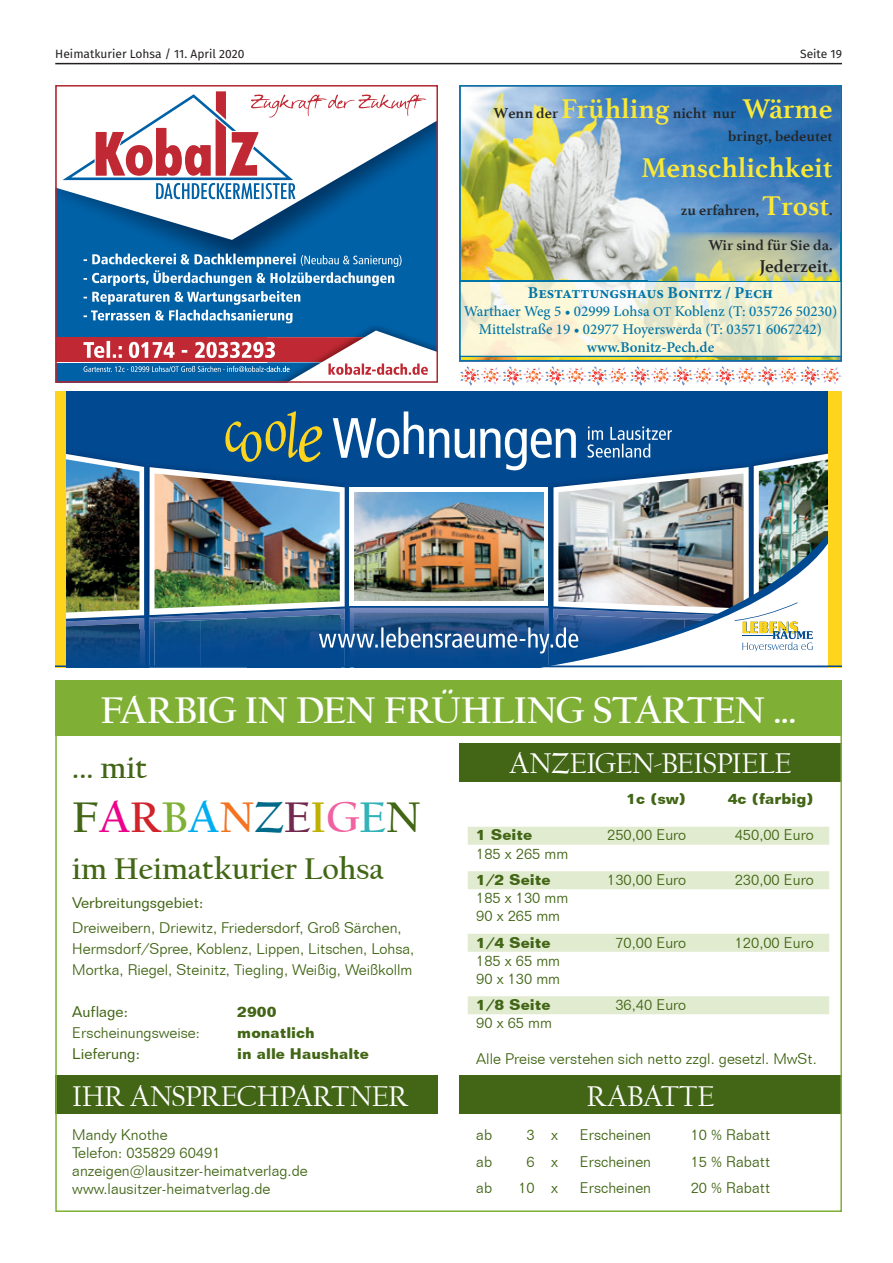
<style>
.page{position:relative;width:893px;height:1263px;background:#fff}
.page>*{position:absolute;margin:0;border:0;box-sizing:border-box;transform-origin:0 0}
.t1{font:700 45px "Californian FB";color:#426616}
.t2{font:700 39px "Californian FB";letter-spacing:-.015em;color:#fff}
.t3{font:700 31.5px "Californian FB";color:#426616}
.t4{font:30px "Californian FB";letter-spacing:-.02em;color:#fff}
.t5{font:30px "Californian FB";color:#fff}
.t6{font:700 28.5px "Athelas";color:#fae837}
.t7{font:700 18px "Athelas";color:#252627}
.t8{font:700 16.5px "Minion Pro";color:#0075a7}
.t9{font:300 15px/18px "Folio BT";color:#426616}
.t10{font:500 15px/18px "Minion Pro";color:#0075a7;text-align:center}
.t11{font:700 15px/22.2px "Athelas";color:#252627;text-align:right}
.t12{font:700 15px "Folio BT";color:#426616}
.t13{font:15px "Folio BT";color:#426616}
.t14{font:600 15px "Minion Pro";color:#0075a7}
.t15{font:12px "Fira Sans";color:#231f20}
.s1{font-size:28.5px;color:#fae837}
.s2{font-size:13.5px}
.s3{color:#ed028c}
.s4{color:#d1232a}
.s5{color:#7fb035}
.s6{color:#00aeef}
.s7{color:#f47321}
.s8{color:#006a8a}
.s9{color:#722b4e}
.s10{color:#beb101}
.s11{color:#f063a1}
.s12{color:#31b3b9}
</style>
<div class="page">
<hr style="left:55px;top:63px;width:787px;height:1px;background:#231f20">
<svg style="left:58px;top:91px;width:377px;height:289px"></svg>
<div style="left:55px;top:85px;width:383px;height:298px;border:2px solid #b32730"></div>
<img style="left:55px;top:391px;width:787px;height:276px">
<svg style="left:459px;top:85px;width:383px;height:276px;background:#a2bab8"></svg>
<img style="left:649px;top:232px;width:193px;height:48px">
<div style="left:468px;top:827px;width:361px;height:18px;background:#e1ebd0"></div>
<div style="left:468px;top:871px;width:361px;height:18px;background:#e1ebd0"></div>
<div style="left:468px;top:934px;width:361px;height:18px;background:#e1ebd0"></div>
<div style="left:468px;top:996px;width:361px;height:18px;background:#e1ebd0"></div>
<div style="left:55px;top:680px;width:787px;height:56px;background:#7fb035"></div>
<div style="left:459px;top:743px;width:383px;height:38px;background:#426616"></div>
<div style="left:459px;top:1076px;width:383px;height:38px;background:#426616"></div>
<div style="left:55px;top:1076px;width:383px;height:38px;background:#426616"></div>
<svg style="left:460px;top:366px;width:382px;height:19px"></svg>
<p class="t15" style="left:55px;top:45px;width:191px">Heimatkurier Lohsa / 11. April 2020</p>
<p class="t15" style="left:800px;top:45px;width:43px">Seite 19</p>
<p class="t11" style="left:494px;top:102px;width:340px">Wenn der <span class="s1">Frühling</span> nicht nur <span class="s1">Wärme </span>bringt, bedeutet</p>
<h3 class="t6" style="left:641px;top:144px;width:193px">Menschlichkeit</h3>
<p class="t11" style="left:681px;top:199px;width:153px">zu erfahren, <span class="s1">Trost</span>.</p>
<p class="t11" style="left:708px;top:234px;width:125px">Wir sind für Sie da.</p>
<p class="t7" style="left:760px;top:251px;width:74px">Jederzeit.</p>
<p class="t8" style="left:528px;top:281px;width:247px">Bestattungshaus Bonitz / Pech</p>
<p class="t10" style="left:464px;top:302px;width:375px">Warthaer Weg 5 • 02999 Lohsa <span class="s2">OT</span> Koblenz (T: 035726 50230)<br>Mittelstraße 19 • 02977 Hoyerswerda (T: 03571 6067242)</p>
<p class="t14" style="left:587px;top:337px;width:129px">www.Bonitz-Pech.de</p>
<h2 class="t2" style="left:100px;top:688px;width:698px">FARBIG IN DEN FRÜHLING STARTEN ...</h2>
<h3 class="t4" style="left:509px;top:747px;width:284px">ANZEIGEN-BEISPIELE</h3>
<h3 class="t3" style="left:72px;top:750px;width:77px">... mit</h3>
<h1 class="t1" style="left:72px;top:792px;width:350px">F<span class="s3">A</span><span class="s4">R</span><span class="s5">B</span><span class="s6">A</span><span class="s7">N</span><span class="s8">Z</span><span class="s9">E</span><span class="s10">I</span><span class="s11">G</span><span class="s12">E</span>N</h1>
<h3 class="t3" style="left:72px;top:850px;width:313px">im Heimatkurier Lohsa</h3>
<p class="t13" style="left:72px;top:894px;width:133px">Verbreitungsgebiet:</p>
<p class="t9" style="left:72px;top:917px;width:343px;line-height:21px">Dreiweibern, Driewitz, Friedersdorf, Groß Särchen,<br>Hermsdorf/Spree, Koblenz, Lippen, Litschen, Lohsa,<br>Mortka, Riegel, Steinitz, Tiegling, Weißig, Weißkollm</p>
<p class="t13" style="left:72px;top:1003px;width:57px">Auflage:</p>
<p class="t12" style="left:237px;top:1003px;width:41px">2900</p>
<p class="t9" style="left:72px;top:1024px;width:129px">Erscheinungsweise:</p>
<p class="t12" style="left:237px;top:1024px;width:79px">monatlich</p>
<p class="t13" style="left:72px;top:1045px;width:69px">Lieferung:</p>
<p class="t12" style="left:237px;top:1045px;width:133px">in alle Haushalte</p>
<p class="t12" style="left:626px;top:790px;width:61px">1c (sw)</p>
<p class="t12" style="left:728px;top:790px;width:88px">4c (farbig)</p>
<p class="t12" style="left:476px;top:826px;width:58px">1 Seite</p>
<p class="t9" style="left:607px;top:826px;width:81px">250,00 Euro</p>
<p class="t9" style="left:735px;top:826px;width:81px">450,00 Euro</p>
<p class="t9" style="left:476px;top:844px;width:94px">185 x 265 mm</p>
<p class="t12" style="left:476px;top:870px;width:76px">1/2 Seite</p>
<p class="t9" style="left:607px;top:870px;width:81px">130,00 Euro</p>
<p class="t9" style="left:735px;top:870px;width:81px">230,00 Euro</p>
<p class="t9" style="left:476px;top:888px;width:94px">185 x 130 mm<br>90 x 265 mm</p>
<p class="t12" style="left:476px;top:933px;width:76px">1/4 Seite</p>
<p class="t9" style="left:615px;top:933px;width:72px">70,00 Euro</p>
<p class="t9" style="left:735px;top:933px;width:81px">120,00 Euro</p>
<p class="t9" style="left:476px;top:951px;width:85px">185 x 65 mm<br>90 x 130 mm</p>
<p class="t12" style="left:476px;top:995px;width:76px">1/8 Seite</p>
<p class="t9" style="left:615px;top:995px;width:72px">36,40 Euro</p>
<p class="t9" style="left:476px;top:1013px;width:77px">90 x 65 mm</p>
<p class="t9" style="left:476px;top:1049px;width:342px">Alle Preise verstehen sich netto zzgl. gesetzl. MwSt.</p>
<h3 class="t4" style="left:72px;top:1080px;width:338px">IHR ANSPRECHPARTNER</h3>
<h3 class="t5" style="left:586px;top:1080px;width:130px">RABATTE</h3>
<p class="t9" style="left:72px;top:1125px;width:237px">Mandy Knothe<br>Telefon: 035829 60491 anzeigen@lausitzer-heimatverlag.de www.lausitzer-heimatverlag.de</p>
<p class="t9" style="left:476px;top:1125px;width:17px">ab</p>
<p class="t9" style="left:527px;top:1125px;width:33px">3 x</p>
<p class="t9" style="left:580px;top:1125px;width:73px">Erscheinen</p>
<p class="t9" style="left:691px;top:1125px;width:81px">10 % Rabatt</p>
<p class="t9" style="left:476px;top:1152px;width:17px">ab</p>
<p class="t9" style="left:527px;top:1152px;width:33px">6 x</p>
<p class="t9" style="left:580px;top:1152px;width:73px">Erscheinen</p>
<p class="t9" style="left:691px;top:1152px;width:81px">15 % Rabatt</p>
<p class="t9" style="left:476px;top:1179px;width:17px">ab</p>
<p class="t9" style="left:518px;top:1179px;width:41px">10 x</p>
<p class="t9" style="left:580px;top:1179px;width:73px">Erscheinen</p>
<p class="t9" style="left:691px;top:1179px;width:81px">20 % Rabatt</p>
</div>
